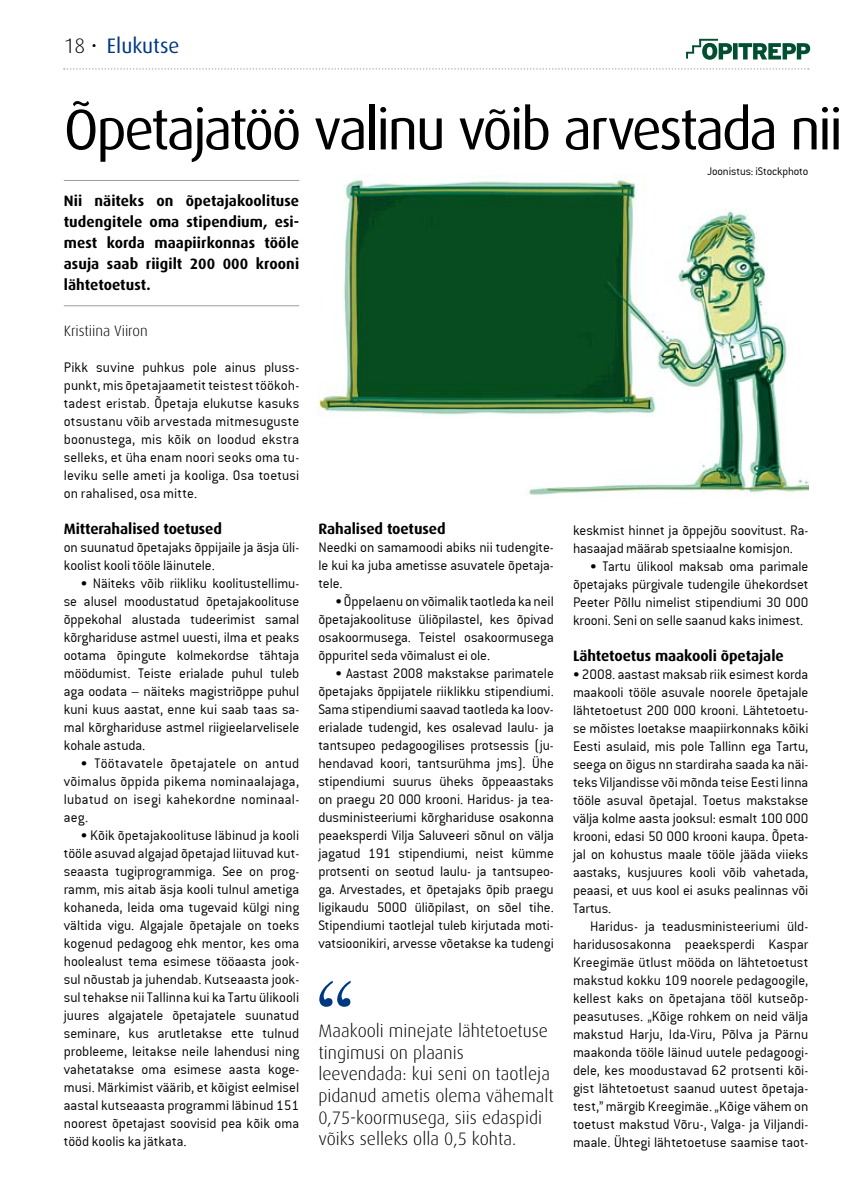
<style>
.page{position:relative;width:851px;height:1191px;background:#fff}
.page>*{position:absolute;margin:0;border:0;box-sizing:border-box;transform-origin:0 0}
.t1{font:57.45px "Dax";letter-spacing:-.045em;color:#000}
.t2{font:21px "Dax";color:#003781}
.t3{font:300 18px/21.6px "Dax";color:#000}
.t4{font:15px/18px "Conduit ITCTT Light";letter-spacing:-.005em;color:#000;text-align:justify}
.t5{font:700 15px/21px "Dax";letter-spacing:-.005em;color:#000;text-align:justify}
.t6{font:300 15px "Dax";letter-spacing:-.005em;color:#000}
.t7{font:12px "Conduit ITCTT Light";letter-spacing:-.005em;color:#000}
.s1{font-weight:300;color:#000}
</style>
<div class="page">
<svg style="left:64px;top:68px;width:744px;height:2px"></svg>
<svg style="left:686px;top:39px;width:124px;height:21px"></svg>
<hr style="left:64px;top:180px;width:235px;height:1px;background:#9b9d9e">
<hr style="left:64px;top:305px;width:235px;height:1px;background:#9b9d9e">
<img style="left:318px;top:175px;width:490px;height:320px">
<svg style="left:319px;top:980px;width:31px;height:26px"></svg>
<h2 class="t2" style="left:64px;top:34px;width:117px"><span class="s1">18 •</span> Elukutse</h2>
<h1 class="t1" style="left:64px;top:98px;width:780px">Õpetajatöö valinu võib arvestada nii</h1>
<p class="t5" style="left:64px;top:190px;width:237px">Nii näiteks on õpetajakoolituse tudengitele oma stipendium, esi&shy;mest korda maapiirkonnas tööle asuja saab riigilt 200 000 krooni lähtetoetust.</p>
<p class="t6" style="left:64px;top:322px;width:85px">Kristiina Viiron</p>
<p class="t4" style="left:64px;top:358px;width:237px">Pikk suvine puhkus pole ainus pluss&shy;punkt, mis õpetajaametit teistest töökoh&shy;tadest eristab. Õpetaja elukutse kasuks otsustanu võib arvestada mitmesuguste boonustega, mis kõik on loodud ekstra selleks, et üha enam noori seoks oma tu&shy;leviku selle ameti ja kooliga. Osa toetusi on rahalised, osa mitte.</p>
<p class="t5" style="left:64px;top:518px;width:160px">Mitterahalised toetused</p>
<p class="t4" style="left:64px;top:538px;width:237px">on suunatud õpetajaks õppijaile ja äsja üli&shy;koolist kooli tööle läinutele.</p>
<p class="t4" style="left:64px;top:574px;width:237px;text-indent:17px">• Näiteks võib riikliku koolitustellimu&shy;se alusel moodustatud õpetajakoolituse õppekohal alustada tudeerimist samal kõrghariduse astmel uuesti, ilma et peaks ootama õpingute kolmekordse tähtaja möödumist. Teiste erialade puhul tuleb aga oodata – näiteks magistriõppe puhul kuni kuus aastat, enne kui saab taas sa&shy;mal kõrghariduse astmel riigieelarvelisele kohale astuda.</p>
<p class="t4" style="left:64px;top:754px;width:237px;text-indent:17px">• Töötavatele õpetajatele on antud võimalus õppida pikema nominaalajaga, lubatud on isegi kahekordne nominaal&shy;aeg.</p>
<p class="t4" style="left:64px;top:826px;width:237px;text-indent:17px">• Kõik õpetajakoolituse läbinud ja kooli tööle asuvad algajad õpetajad liituvad kut&shy;seaasta tugiprogrammiga. See on prog&shy;ramm, mis aitab äsja kooli tulnul ametiga kohaneda, leida oma tugevaid külgi ning vältida vigu. Algajale õpetajale on toeks kogenud pedagoog ehk mentor, kes oma hoolealust tema esimese tööaasta jook&shy;sul nõustab ja juhendab. Kutseaasta jook&shy;sul tehakse nii Tallinna kui ka Tartu ülikooli juures algajatele õpetajatele suunatud seminare, kus arutletakse ette tulnud probleeme, leitakse neile lahendusi ning vahetatakse oma esimese aasta koge&shy;musi. Märkimist väärib, et kõigist eelmisel aastal kutseaasta programmi läbinud 151 noorest õpetajast soovisid pea kõik oma tööd koolis ka jätkata.</p>
<p class="t7" style="left:707px;top:165px;width:103px">Joonistus: iStockphoto</p>
<p class="t5" style="left:318px;top:518px;width:129px">Rahalised toetused</p>
<p class="t4" style="left:318px;top:538px;width:237px">Needki on samamoodi abiks nii tudengite&shy;le kui ka juba ametisse asuvatele õpetaja&shy;tele.</p>
<p class="t4" style="left:318px;top:592px;width:237px;text-indent:17px">• Õppelaenu on võimalik taotleda ka neil õpetajakoolituse üliõpilastel, kes õpivad osakoormusega. Teistel osakoormusega õppuritel seda võimalust ei ole.</p>
<p class="t4" style="left:318px;top:664px;width:237px;text-indent:17px">• Aastast 2008 makstakse parimatele õpetajaks õppijatele riiklikku stipendiumi.<br>Sama stipendiumi saavad taotleda ka loov&shy;erialade tudengid, kes osalevad laulu- ja tantsupeo pedagoogilises protsessis (ju&shy;hendavad koori, tantsurühma jms). Ühe stipendiumi suurus üheks õppeaastaks on praegu 20 000 krooni. Haridus- ja tea&shy;dusministeeriumi kõrghariduse osakonna peaeksperdi Vilja Saluveeri sõnul on välja jagatud 191 stipendiumi, neist kümme protsenti on seotud laulu- ja tantsupeo&shy;ga. Arvestades, et õpetajaks õpib praegu ligikaudu 5000 üliõpilast, on sõel tihe.<br>Stipendiumi taotlejal tuleb kirjutada moti&shy;vatsioonikiri, arvesse võetakse ka tudengi</p>
<p class="t4" style="left:573px;top:521px;width:237px">keskmist hinnet ja õppejõu soovitust. Ra&shy;hasaajad määrab spetsiaalne komisjon.</p>
<p class="t4" style="left:573px;top:557px;width:237px;text-indent:17px">• Tartu ülikool maksab oma parimale õpetajaks pürgivale tudengile ühekordset Peeter Põllu nimelist stipendiumi 30 000 krooni. Seni on selle saanud kaks inimest.</p>
<p class="t5" style="left:573px;top:645px;width:212px">Lähtetoetus maakooli õpetajale</p>
<p class="t4" style="left:573px;top:665px;width:237px">• 2008. aastast maksab riik esimest korda maakooli tööle asuvale noorele õpetajale lähtetoetust 200 000 krooni. Lähtetoetu&shy;se mõistes loetakse maapiirkonnaks kõiki Eesti asulaid, mis pole Tallinn ega Tartu, seega on õigus nn stardiraha saada ka näi&shy;teks Viljandisse või mõnda teise Eesti linna tööle asuval õpetajal. Toetus makstakse välja kolme aasta jooksul: esmalt 100 000 krooni, edasi 50 000 krooni kaupa. Õpeta&shy;jal on kohustus maale tööle jääda viieks aastaks, kusjuures kooli võib vahetada, peaasi, et uus kool ei asuks pealinnas või Tartus.</p>
<p class="t4" style="left:573px;top:917px;width:237px;text-indent:17px">Haridus- ja teadusministeeriumi üld&shy;haridusosakonna peaeksperdi Kaspar Kreegimäe ütlust mööda on lähtetoetust makstud kokku 109 noorele pedagoogile, kellest kaks on õpetajana tööl kutseõp&shy;peasutuses. „Kõige rohkem on neid välja makstud Harju, Ida-Viru, Põlva ja Pärnu maakonda tööle läinud uutele pedagoogi&shy;dele, kes moodustavad 62 protsenti kõi&shy;gist lähtetoetust saanud uutest õpetaja&shy;test,” märgib Kreegimäe. „Kõige vähem on toetust makstud Võru-, Valga- ja Viljandi&shy;maale. Ühtegi lähtetoetuse saamise taot-</p>
<p class="t3" style="left:318px;top:1020px;width:237px">Maakooli minejate lähtetoetuse tingimusi on plaanis leevendada: kui seni on taotleja pidanud ametis olema vähemalt<br>0,75-koormusega, siis edaspidi võiks selleks olla 0,5 kohta.</p>
</div>
